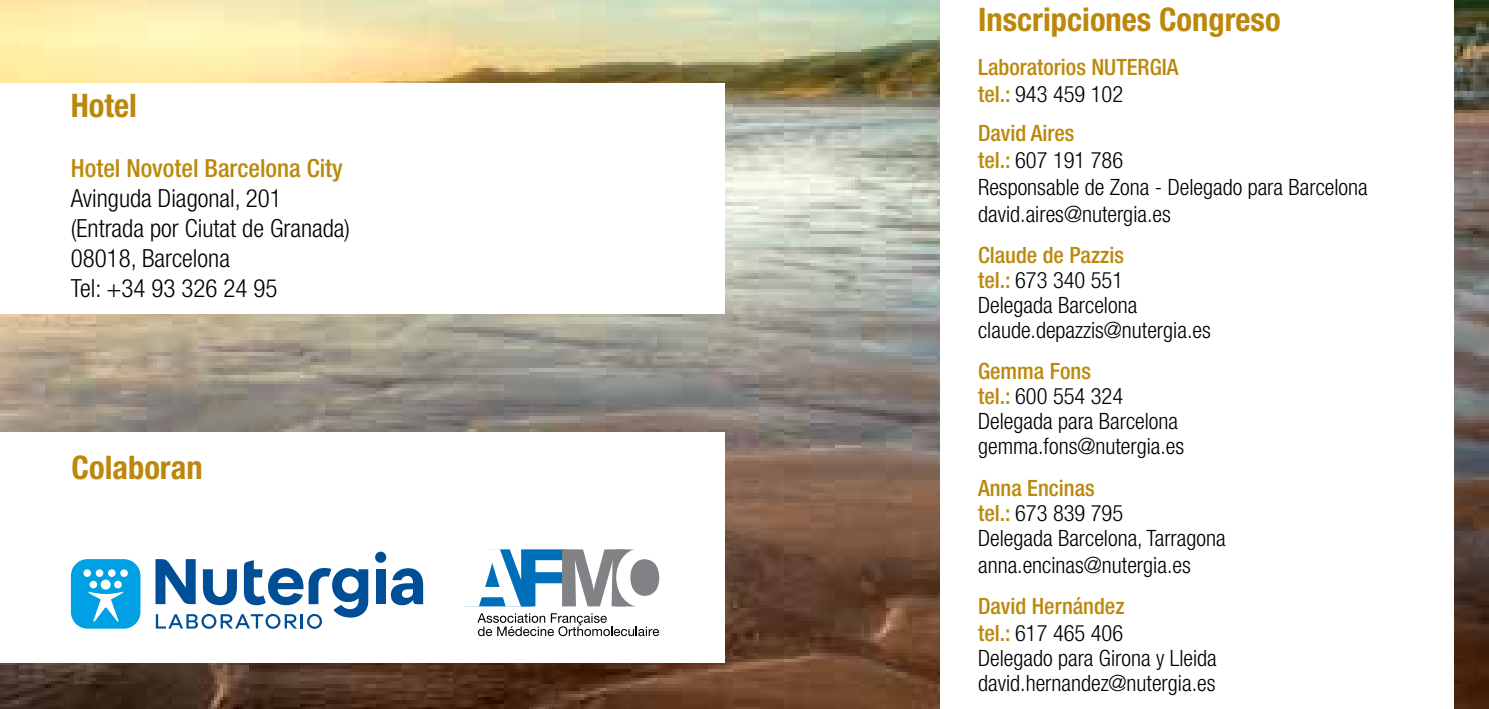
<style>
.page{position:relative;width:1489px;height:709px;background:#fff}
.page>*{position:absolute;margin:0;border:0;box-sizing:border-box;transform-origin:0 0}
.t1{font:700 condensed 32.5px "Helvetica Neue";color:#bb880c}
.t2{font:300 condensed 25px/30px "Helvetica Neue";color:#000}
.t3{font:500 condensed 25px "Helvetica Neue";color:#bb880c}
.t4{font:300 condensed 22.5px/25px "Helvetica Neue";color:#000}
.t5{font:500 condensed 22.5px/27px "Helvetica Neue";color:#bb880c}
.s1{font-weight:300;color:#000}
.s2{font-weight:500;color:#bb880c}
</style>
<div class="page">
<img style="left:0;top:0;width:1488px;height:709px">
<div style="left:0;top:84px;width:724px;height:230px;background:#fff"></div>
<div style="left:940px;top:0;width:513px;height:709px;background:#fff"></div>
<div style="left:0;top:432px;width:724px;height:230px;background:#fff"></div>
<svg style="left:465px;top:549px;width:195px;height:87px"></svg>
<div style="left:376px;top:569px;width:9px;height:35px;background:#004e96"></div>
<div style="left:375px;top:551px;width:11px;height:12px;background:#004e96;border-radius:50%"></div>
<svg style="left:391px;top:568px;width:32px;height:37px"></svg>
<div style="left:71px;top:559px;width:69px;height:69px;background:#00a1e4;border-radius:17px"></div>
<div style="left:90px;top:581px;width:7px;height:7px;background:#fff;border-radius:50%"></div>
<div style="left:101px;top:579px;width:10px;height:10px;background:#fff;border-radius:50%"></div>
<div style="left:114px;top:581px;width:8px;height:7px;background:#fff;border-radius:50%"></div>
<div style="left:83px;top:569px;width:8px;height:8px;background:#fff;border-radius:50%"></div>
<div style="left:96px;top:569px;width:7px;height:8px;background:#fff;border-radius:50%"></div>
<div style="left:108px;top:569px;width:8px;height:8px;background:#fff;border-radius:50%"></div>
<div style="left:120px;top:569px;width:8px;height:8px;background:#fff;border-radius:50%"></div>
<svg style="left:88px;top:591px;width:36px;height:31px"></svg>
<svg style="left:155px;top:559px;width:213px;height:70px"></svg>
<h1 class="t1" style="left:71px;top:86px;width:68px">Hotel</h1>
<p class="t3" style="left:71px;top:154px;width:273px">Hotel Novotel Barcelona City</p>
<p class="t2" style="left:71px;top:183px;width:281px">Avinguda Diagonal, 201 (Entrada por Ciutat de Granada)<br>08018, Barcelona<br>Tel: +34 93 326 24 95</p>
<h1 class="t1" style="left:72px;top:447px;width:133px">Colaboran</h1>
<h1 class="t1" style="left:978px;top:-1px;width:304px">Inscripciones Congreso</h1>
<p class="t5" style="left:978px;top:53px;width:202px">Laboratorios NUTERGIA tel.: <span class="s1">943 459 102</span></p>
<p class="t4" style="left:978px;top:119px;width:391px;line-height:27px"><span class="s2">David Aires<br>tel.:</span> 607 191 786<br>Responsable de Zona - Delegado para Barcelona david.aires@nutergia.es</p>
<p class="t4" style="left:978px;top:242px;width:234px"><span class="s2">Claude de Pazzis<br>tel.:</span> 673 340 551<br>Delegada Barcelona claude.depazzis@nutergia.es</p>
<p class="t4" style="left:978px;top:359px;width:208px"><span class="s2">Gemma Fons<br>tel.:</span> 600 554 324<br>Delegada para Barcelona gemma.fons@nutergia.es</p>
<p class="t4" style="left:978px;top:474px;width:249px;line-height:25.8px"><span class="s2">Anna Encinas<br>tel.:</span> 673 839 795<br>Delegada Barcelona, Tarragona anna.encinas@nutergia.es</p>
<p class="t4" style="left:978px;top:593px;width:240px;line-height:25.8px"><span class="s2">David Hernández<br>tel.:</span> 617 465 406<br>Delegado para Girona y Lleida david.hernandez@nutergia.es</p>
</div>
